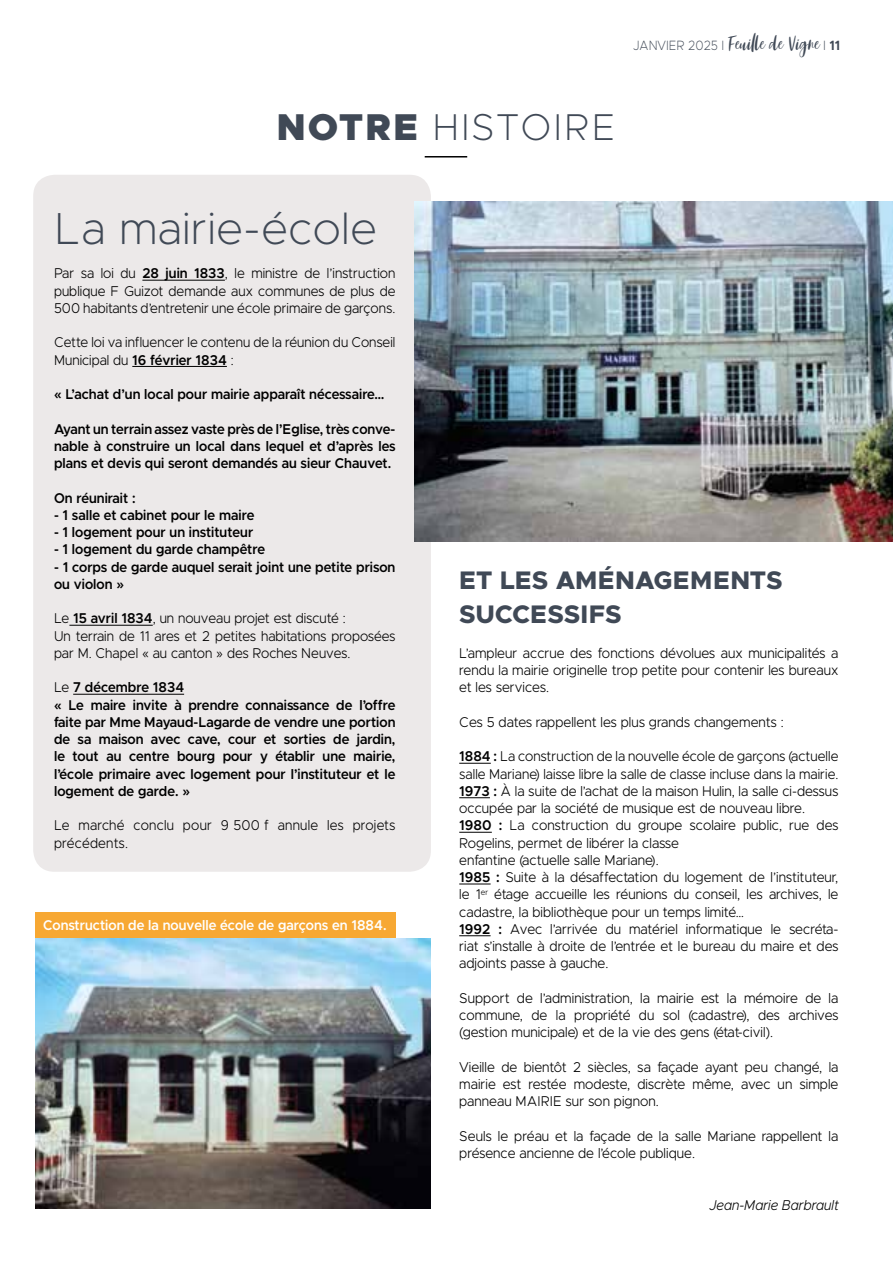
<style>
.page{position:relative;width:893px;height:1263px;background:#fff}
.page>*{position:absolute;margin:0;border:0;box-sizing:border-box;transform-origin:0 0}
.t1{font:200 45px "Metropolis";letter-spacing:.015em;color:#404956}
.t2{font:200 37.5px "Metropolis";letter-spacing:.05em;color:#404956}
.t3{font:800 25.5px/34.5px "Metropolis";letter-spacing:.01em;color:#404956}
.t4{font:21px "Adelio Darmanto";color:#404956;scale:.9 1}
.t5{font:300 14.25px/17.2px "Metropolis";letter-spacing:.005em;color:#000;scale:.94 1}
.t6{font:600 14.25px/17.2px "Metropolis";letter-spacing:.005em;color:#000;scale:.94 1}
.t7{font:300 14.25px/17.2px "Metropolis";letter-spacing:.005em;color:#000;text-align:justify;scale:.95 1}
.t8{font:600 14.25px "Metropolis";letter-spacing:.005em;color:#fff;scale:.94 1}
.t9{font:italic 300 14.25px "Metropolis";letter-spacing:.005em;color:#000;scale:.94 1}
.s1{font-family:"Metropolis";font-weight:200;font-size:13.5px}
.s2{font-family:"Metropolis";font-weight:700;font-size:13.5px}
.s3{font-weight:900}
.s4{font-weight:600}
.s5{font-weight:300}
</style>
<div class="page">
<div style="left:35px;top:912px;width:360px;height:33px;background:#f7a833"></div>
<div style="left:33px;top:175px;width:398px;height:697px;background:#ece9e9;border-radius:21px"></div>
<hr style="left:142px;top:280px;width:83px;height:1px;background:#000">
<hr style="left:132px;top:366px;width:95px;height:1px;background:#000">
<hr style="left:69px;top:625px;width:84px;height:1px;background:#000">
<hr style="left:73px;top:694px;width:111px;height:1px;background:#000">
<hr style="left:459px;top:763px;width:32px;height:1px;background:#000">
<hr style="left:459px;top:797px;width:31px;height:1px;background:#000">
<hr style="left:459px;top:832px;width:33px;height:1px;background:#000">
<hr style="left:459px;top:884px;width:32px;height:1px;background:#000">
<hr style="left:459px;top:935px;width:32px;height:1px;background:#000">
<hr style="left:425px;top:156px;width:42px;height:2px;background:#000">
<img style="left:414px;top:202px;width:479px;height:339px">
<img style="left:35px;top:939px;width:396px;height:270px">
<h3 class="t4" style="left:633px;top:32px;width:232px"><span class="s1">JANVIER 2025 I</span> Feuille de Vigne <span class="s1">I</span> <span class="s2">11</span></h3>
<h2 class="t2" style="left:277px;top:104px;width:340px"><span class="s3">NOTRE</span> HISTOIRE</h2>
<h1 class="t1" style="left:54px;top:200px;width:324px">La mairie-école</h1>
<p class="t5" style="left:54px;top:265px;width:365px;text-align:justify">Par sa loi du <span class="s4">28 juin 1833</span>, le ministre de l’instruction publique F Guizot demande aux communes de plus de 500 habitants d’entretenir une école primaire de garçons.</p>
<p class="t5" style="left:54px;top:334px;width:365px">Cette loi va influencer le contenu de la réunion du Conseil<br>Municipal du <span class="s4">16 février 1834</span> :</p>
<p class="t6" style="left:54px;top:385px;width:353px">« L’achat d’un local pour mairie apparaît nécessaire…</p>
<p class="t6" style="left:54px;top:420px;width:365px;text-align:justify">Ayant un terrain assez vaste près de l’Eglise, très conve&shy;nable à construire un local dans lequel et d’après les plans et devis qui seront demandés au sieur Chauvet.</p>
<p class="t6" style="left:54px;top:489px;width:88px">On réunirait :</p>
<p class="t6" style="left:54px;top:506px;width:215px">- 1 salle et cabinet pour le maire</p>
<p class="t6" style="left:54px;top:523px;width:213px">- 1 logement pour un instituteur</p>
<p class="t6" style="left:54px;top:541px;width:226px">- 1 logement du garde champêtre</p>
<p class="t6" style="left:54px;top:558px;width:365px">- 1 corps de garde auquel serait joint une petite prison ou violon »</p>
<p class="t5" style="left:54px;top:610px;width:365px">Le <span class="s4">15 avril 1834</span>, un nouveau projet est discuté :<br>Un terrain de 11 ares et 2 petites habitations proposées par M. Chapel « au canton » des Roches Neuves.</p>
<p class="t6" style="left:54px;top:679px;width:365px"><span class="s5">Le</span> 7 décembre 1834<br>« Le maire invite à prendre connaissance de l’offre faite par Mme Mayaud-Lagarde de vendre une portion de sa maison avec cave, cour et sorties de jardin, le tout au centre bourg pour y établir une mairie, l’école primaire avec logement pour l’instituteur et le logement de garde. »</p>
<p class="t5" style="left:54px;top:817px;width:365px">Le marché conclu pour 9 500 f annule les projets précédents.</p>
<p class="t8" style="left:43px;top:916px;width:367px">Construction de la nouvelle école de garçons en 1884.</p>
<h3 class="t3" style="left:459px;top:563px;width:325px">ET LES AMÉNAGEMENTS<br>SUCCESSIFS</h3>
<p class="t7" style="left:459px;top:644px;width:401px">L’ampleur accrue des fonctions dévolues aux municipalités a rendu la mairie originelle trop petite pour contenir les bureaux et les services.</p>
<p class="t7" style="left:459px;top:713px;width:343px">Ces 5 dates rappellent les plus grands changements :</p>
<p class="t5" style="left:459px;top:748px;width:405px"><span class="s4">1884 :</span> La construction de la nouvelle école de garçons (actuelle salle Mariane) laisse libre la salle de classe incluse dans la mairie.<br><span class="s4">1973 :</span> À la suite de l’achat de la maison Hulin, la salle ci-dessus occupée par la société de musique est de nouveau libre.<br><span class="s4">1980 :</span> La construction du groupe scolaire public, rue des Rogelins, permet de libérer la classe<br>enfantine (actuelle salle Mariane).<br><span class="s4">1985 :</span> Suite à la désaffectation du logement de l’instituteur, le 1<sup>er</sup> étage accueille les réunions du conseil, les archives, le cadastre, la bibliothèque pour un temps limité…<br><span class="s4">1992 :</span> Avec l’arrivée du matériel informatique le secréta&shy;riat s’installe à droite de l’entrée et le bureau du maire et des adjoints passe à gauche.</p>
<p class="t7" style="left:459px;top:989px;width:401px">Support de l’administration, la mairie est la mémoire de la commune, de la propriété du sol (cadastre), des archives (gestion municipale) et de la vie des gens (état-civil).</p>
<p class="t7" style="left:459px;top:1058px;width:401px">Vieille de bientôt 2 siècles, sa façade ayant peu changé, la mairie est restée modeste, discrète même, avec un simple panneau MAIRIE sur son pignon.</p>
<p class="t7" style="left:459px;top:1127px;width:401px">Seuls le préau et la façade de la salle Mariane rappellent la présence ancienne de l’école publique.</p>
<p class="t9" style="left:709px;top:1196px;width:140px">Jean-Marie Barbrault</p>
</div>
